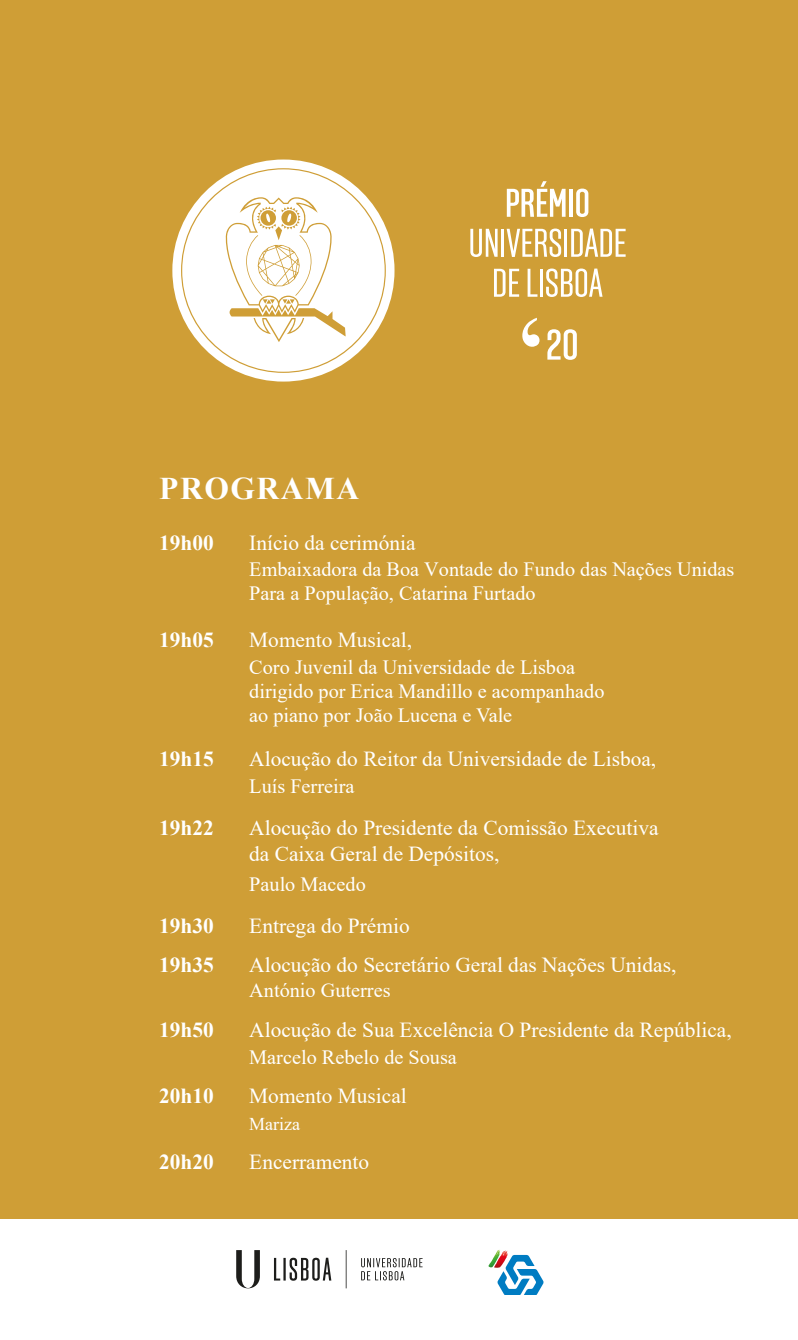
<style>
.page{position:relative;width:798px;height:1340px;background:#fff}
.page>*{position:absolute;margin:0;border:0;box-sizing:border-box;transform-origin:0 0}
.t1{font:700 31.5px "Times New Roman";letter-spacing:.05em;color:#fff}
.t2{font:21.38px/25.7px "Times New Roman";color:#fff}
.t3{font:700 21.38px "Times New Roman";color:#fff}
.t4{font:20.25px/23.8px "Times New Roman";color:#fff}
.t5{font:18px "Times New Roman";color:#fff}
</style>
<div class="page">
<div style="left:0;top:0;width:797px;height:1218px;background:#cf9e36"></div>
<svg style="left:172px;top:159px;width:222px;height:222px"></svg>
<svg style="left:182px;top:169px;width:202px;height:203px"></svg>
<svg style="left:506px;top:181px;width:59px;height:36px"></svg>
<hr style="left:569px;top:189px;width:3px;height:28px;background:#fff">
<svg style="left:576px;top:188px;width:12px;height:29px"></svg>
<svg style="left:470px;top:229px;width:27px;height:28px"></svg>
<hr style="left:501px;top:229px;width:3px;height:28px;background:#fff">
<svg style="left:506px;top:228px;width:55px;height:29px"></svg>
<hr style="left:564px;top:229px;width:3px;height:28px;background:#fff">
<svg style="left:571px;top:228px;width:54px;height:29px"></svg>
<svg style="left:494px;top:269px;width:25px;height:28px"></svg>
<svg style="left:527px;top:269px;width:10px;height:28px"></svg>
<hr style="left:539px;top:269px;width:3px;height:28px;background:#fff">
<svg style="left:546px;top:268px;width:56px;height:29px"></svg>
<svg style="left:547px;top:329px;width:29px;height:31px"></svg>
<svg style="left:522px;top:318px;width:17px;height:29px"></svg>
<svg style="left:236px;top:1250px;width:186px;height:38px"></svg>
<svg style="left:494px;top:1249px;width:49px;height:45px"></svg>
<h1 class="t1" style="left:159px;top:465px;width:201px">PROGRAMA</h1>
<p class="t3" style="left:159px;top:527px;width:56px">19h00</p>
<p class="t2" style="left:249px;top:529px;width:168px">Início da cerimónia</p>
<p class="t4" style="left:249px;top:556px;width:486px">Embaixadora da Boa Vontade do Fundo das Nações Unidas<br>Para a População, Catarina Furtado</p>
<p class="t3" style="left:159px;top:624px;width:56px">19h05</p>
<p class="t2" style="left:249px;top:626px;width:164px">Momento Musical,</p>
<p class="t4" style="left:249px;top:654px;width:356px">Coro Juvenil da Universidade de Lisboa dirigido por Erica Mandillo e acompanhado ao piano por João Lucena e Vale</p>
<p class="t3" style="left:159px;top:743px;width:56px">19h15</p>
<p class="t2" style="left:249px;top:745px;width:408px">Alocução do Reitor da Universidade de Lisboa,</p>
<p class="t4" style="left:249px;top:773px;width:107px">Luís Ferreira</p>
<p class="t3" style="left:159px;top:812px;width:56px">19h22</p>
<p class="t2" style="left:249px;top:814px;width:411px">Alocução do Presidente da Comissão Executiva da Caixa Geral de Depósitos,</p>
<p class="t4" style="left:249px;top:872px;width:118px">Paulo Macedo</p>
<p class="t3" style="left:159px;top:910px;width:56px">19h30</p>
<p class="t2" style="left:249px;top:912px;width:162px">Entrega do Prémio</p>
<p class="t3" style="left:159px;top:949px;width:56px">19h35</p>
<p class="t2" style="left:249px;top:951px;width:428px">Alocução do Secretário Geral das Nações Unidas,</p>
<p class="t4" style="left:249px;top:978px;width:143px">António Guterres</p>
<p class="t3" style="left:159px;top:1014px;width:56px">19h50</p>
<p class="t2" style="left:249px;top:1016px;width:484px">Alocução de Sua Excelência O Presidente da República,</p>
<p class="t4" style="left:249px;top:1044px;width:209px">Marcelo Rebelo de Sousa</p>
<p class="t3" style="left:159px;top:1080px;width:56px">20h10</p>
<p class="t2" style="left:249px;top:1081px;width:159px">Momento Musical</p>
<p class="t5" style="left:249px;top:1110px;width:52px">Mariza</p>
<p class="t3" style="left:159px;top:1146px;width:56px">20h20</p>
<p class="t2" style="left:249px;top:1148px;width:121px">Encerramento</p>
</div>
